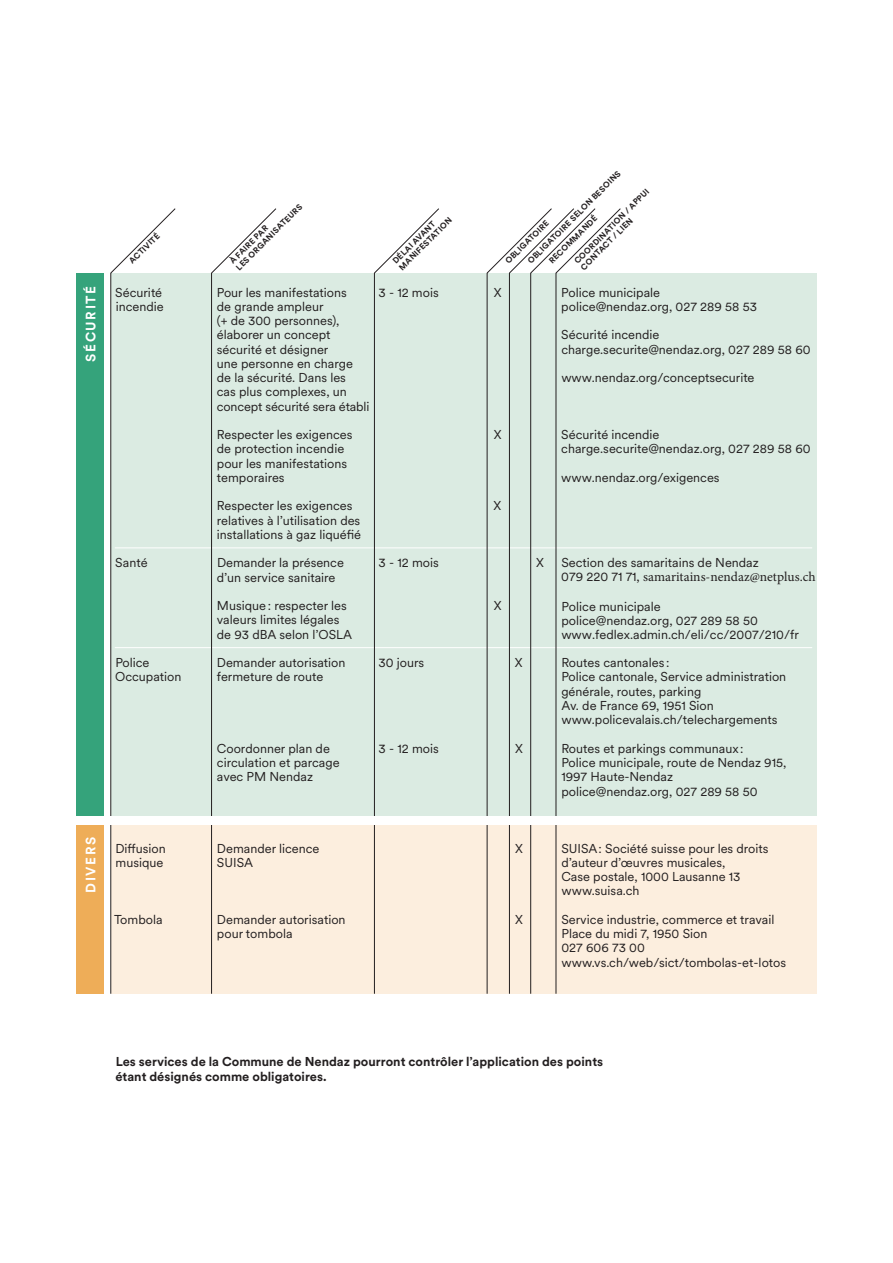
<style>
.page{position:relative;width:893px;height:1263px;background:#fff}
.page>*{position:absolute;margin:0;border:0;box-sizing:border-box;transform-origin:0 0}
.t1{font:13.5px "Minion Pro";color:#231f20}
.t2{font:700 13.5px "Circular XX";letter-spacing:.12em;color:#fff}
.t3{font:12.75px/14.2px "Circular XX";color:#231f20}
.t4{font:700 12.75px/14.2px "Circular XX";color:#231f20}
.t5{font:700 8.25px/9px "Circular XX";color:#231f20}
.s1{font-family:"Circular XX";font-size:12.75px}
</style>
<div class="page">
<div style="left:111px;top:273px;width:705px;height:543px;background:#dbebe2"></div>
<div style="left:111px;top:824px;width:705px;height:170px;background:#fceede"></div>
<hr style="left:115px;top:547px;width:697px;height:1px;background:#fff">
<hr style="left:115px;top:647px;width:697px;height:1px;background:#fff">
<hr style="left:211px;top:273px;width:1px;height:721px;background:#231f20">
<hr style="left:374px;top:273px;width:1px;height:721px;background:#231f20">
<hr style="left:487px;top:273px;width:1px;height:721px;background:#231f20">
<hr style="left:509px;top:273px;width:1px;height:721px;background:#231f20">
<hr style="left:530px;top:273px;width:1px;height:721px;background:#231f20">
<hr style="left:556px;top:273px;width:1px;height:721px;background:#231f20">
<hr style="left:111px;top:273px;width:1px;height:721px;background:#231f20">
<div style="left:77px;top:273px;width:27px;height:543px;background:#35a37b"></div>
<div style="left:77px;top:824px;width:27px;height:170px;background:#eead58"></div>
<svg style="left:110px;top:208px;width:66px;height:66px"></svg>
<svg style="left:211px;top:208px;width:66px;height:66px"></svg>
<svg style="left:374px;top:208px;width:65px;height:65px"></svg>
<svg style="left:486px;top:208px;width:135px;height:66px"></svg>
<div style="left:70px;top:816px;width:776px;height:9px;background:#fff"></div>
<p class="t2" style="left:86px;top:362px;width:77px;rotate:-90deg">SÉCURITÉ</p>
<p class="t2" style="left:86px;top:893px;width:57px;rotate:-90deg">DIVERS</p>
<p class="t5" style="left:128px;top:260px;width:41px;rotate:-45deg">ACTIVITÉ</p>
<p class="t5" style="left:229px;top:260px;width:91px;rotate:-45deg">À FAIRE PAR<br>LES ORGANISATEURS</p>
<p class="t5" style="left:527px;top:260px;width:129px;rotate:-45deg">OBLIGATOIRE SELON BESOINS</p>
<p class="t5" style="left:573px;top:260px;width:104px;rotate:-45deg">COORDINATION / APPUI<br>CONTACT / LIEN</p>
<p class="t5" style="left:548px;top:260px;width:66px;rotate:-45deg">RECOMMANDÉ</p>
<p class="t5" style="left:392px;top:260px;width:73px;rotate:-45deg">DÉLAI AVANT<br>MANIFESTATION</p>
<p class="t5" style="left:504px;top:260px;width:59px;rotate:-45deg">OBLIGATOIRE</p>
<p class="t3" style="left:115px;top:286px;width:48px">Sécurité</p>
<p class="t3" style="left:217px;top:286px;width:132px">Pour les manifestations</p>
<p class="t3" style="left:378px;top:286px;width:62px">3 - 12 mois</p>
<p class="t3" style="left:494px;top:286px;width:9px">X</p>
<p class="t3" style="left:561px;top:286px;width:100px">Police municipale</p>
<p class="t3" style="left:116px;top:301px;width:50px">incendie</p>
<p class="t3" style="left:217px;top:301px;width:108px">de grande ampleur</p>
<p class="t3" style="left:561px;top:301px;width:197px">police@nendaz.org, 027 289 58 53</p>
<p class="t3" style="left:217px;top:315px;width:124px">(+ de 300 personnes), élaborer un concept</p>
<p class="t3" style="left:561px;top:329px;width:100px">Sécurité incendie</p>
<p class="t3" style="left:217px;top:343px;width:113px">sécurité et désigner</p>
<p class="t3" style="left:561px;top:343px;width:251px">charge.securite@nendaz.org, 027 289 58 60</p>
<p class="t3" style="left:217px;top:358px;width:138px">une personne en charge de la sécurité. Dans les</p>
<p class="t3" style="left:561px;top:372px;width:195px">www.nendaz.org/conceptsecurite</p>
<p class="t3" style="left:217px;top:386px;width:154px">cas plus complexes, un concept sécurité sera établi</p>
<p class="t3" style="left:217px;top:429px;width:137px">Respecter les exigences</p>
<p class="t3" style="left:494px;top:429px;width:9px">X</p>
<p class="t3" style="left:561px;top:429px;width:100px">Sécurité incendie</p>
<p class="t3" style="left:217px;top:443px;width:129px">de protection incendie</p>
<p class="t3" style="left:561px;top:443px;width:251px">charge.securite@nendaz.org, 027 289 58 60</p>
<p class="t3" style="left:217px;top:458px;width:132px">pour les manifestations temporaires</p>
<p class="t3" style="left:561px;top:472px;width:160px">www.nendaz.org/exigences</p>
<p class="t3" style="left:217px;top:500px;width:137px">Respecter les exigences</p>
<p class="t3" style="left:494px;top:500px;width:9px">X</p>
<p class="t3" style="left:217px;top:515px;width:146px">relatives à l’utilisation des installations à gaz liquéfié</p>
<p class="t3" style="left:115px;top:557px;width:34px">Santé</p>
<p class="t3" style="left:217px;top:557px;width:128px">Demander la présence</p>
<p class="t3" style="left:379px;top:557px;width:62px">3 - 12 mois</p>
<p class="t3" style="left:536px;top:557px;width:9px">X</p>
<p class="t3" style="left:217px;top:572px;width:120px">d’un service sanitaire</p>
<p class="t3" style="left:217px;top:600px;width:131px">Musique : respecter les</p>
<p class="t3" style="left:494px;top:600px;width:9px">X</p>
<p class="t3" style="left:217px;top:614px;width:137px">valeurs limites légales de 93 dBA selon l’OSLA</p>
<p class="t3" style="left:561px;top:557px;width:199px">Section des samaritains de Nendaz</p>
<p class="t1" style="left:561px;top:568px;width:256px"><span class="s1">079 220 71 71,</span> samaritains-nendaz@netplus.ch</p>
<p class="t3" style="left:561px;top:601px;width:239px">Police municipale<br>police@nendaz.org, 027 289 58 50 www.fedlex.admin.ch/eli/cc/2007/210/fr</p>
<p class="t3" style="left:115px;top:657px;width:36px">Police</p>
<p class="t3" style="left:217px;top:657px;width:130px">Demander autorisation</p>
<p class="t3" style="left:378px;top:657px;width:47px">30 jours</p>
<p class="t3" style="left:515px;top:657px;width:9px">X</p>
<p class="t3" style="left:561px;top:657px;width:109px">Routes cantonales :</p>
<p class="t3" style="left:115px;top:671px;width:68px">Occupation</p>
<p class="t3" style="left:217px;top:671px;width:108px">fermeture de route</p>
<p class="t3" style="left:561px;top:671px;width:226px">Police cantonale, Service administration générale, routes, parking<br>Av. de France 69, 1951 Sion www.policevalais.ch/telechargements</p>
<p class="t3" style="left:217px;top:743px;width:114px">Coordonner plan de</p>
<p class="t3" style="left:378px;top:743px;width:62px">3 - 12 mois</p>
<p class="t3" style="left:515px;top:743px;width:9px">X</p>
<p class="t3" style="left:561px;top:743px;width:184px">Routes et parkings communaux :</p>
<p class="t3" style="left:217px;top:757px;width:124px">circulation et parcage</p>
<p class="t3" style="left:561px;top:757px;width:226px">Police municipale, route de Nendaz 915,</p>
<p class="t3" style="left:217px;top:771px;width:98px">avec PM Nendaz</p>
<p class="t3" style="left:561px;top:771px;width:198px">1997 Haute-Nendaz police@nendaz.org, 027 289 58 50</p>
<p class="t3" style="left:115px;top:842px;width:52px">Diffusion</p>
<p class="t3" style="left:217px;top:842px;width:104px">Demander licence</p>
<p class="t3" style="left:515px;top:842px;width:9px">X</p>
<p class="t3" style="left:561px;top:842px;width:209px">SUISA : Société suisse pour les droits</p>
<p class="t3" style="left:115px;top:857px;width:49px">musique</p>
<p class="t3" style="left:217px;top:857px;width:38px">SUISA</p>
<p class="t3" style="left:561px;top:857px;width:181px">d’auteur d’œuvres musicales,<br>Case postale, 1000 Lausanne 13 www.suisa.ch</p>
<p class="t3" style="left:114px;top:914px;width:50px">Tombola</p>
<p class="t3" style="left:217px;top:914px;width:130px">Demander autorisation</p>
<p class="t3" style="left:515px;top:914px;width:9px">X</p>
<p class="t3" style="left:561px;top:914px;width:214px">Service industrie, commerce et travail</p>
<p class="t3" style="left:217px;top:928px;width:77px">pour tombola</p>
<p class="t3" style="left:561px;top:928px;width:226px">Place du midi 7, 1950 Sion<br>027 606 73 00 www.vs.ch/web/sict/tombolas-et-lotos</p>
<p class="t4" style="left:115px;top:1056px;width:489px">Les services de la Commune de Nendaz pourront contrôler l’application des points étant désignés comme obligatoires.</p>
</div>
